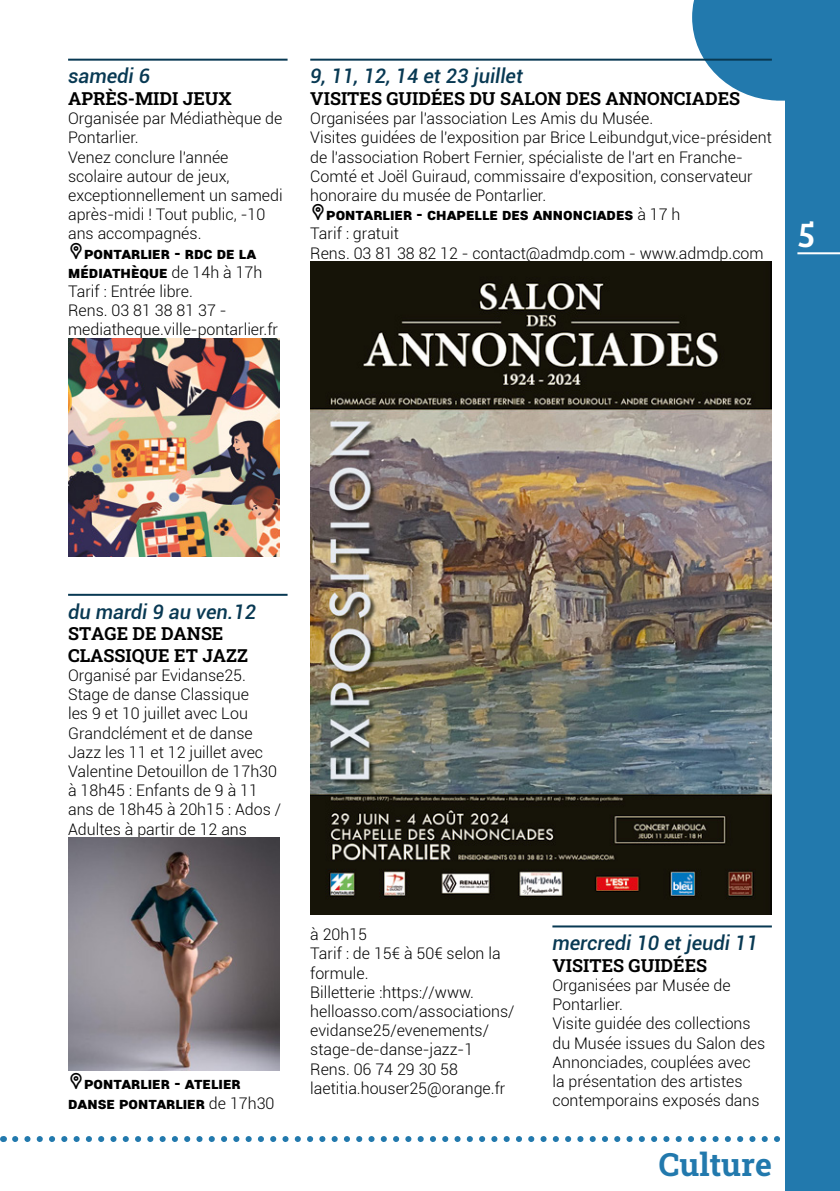
<style>
.page{position:relative;width:840px;height:1191px;background:#fff}
.page>*{position:absolute;margin:0;border:0;box-sizing:border-box;transform-origin:0 0}
.t1{font:36px "Bree Serif";color:#fff}
.t2{font:32px "Roboto Slab";color:#2279ad}
.t3{font:italic 500 20px "Roboto";color:#083953}
.t4{font:18px/21.6px "Roboto Slab";color:#000}
.t5{font:300 16px/19.2px "Roboto";color:#000}
.t6{font:900 16px/19.2px "Roboto";color:#000}
.s1{font-weight:900}
.s2{font-weight:300}
</style>
<div class="page">
<svg style="left:15px;top:1136px;width:765px;height:6px"></svg>
<div style="left:784px;top:0;width:55px;height:1191px;background:#2279ad"></div>
<svg style="left:691px;top:0;width:94px;height:101px"></svg>
<hr style="left:68px;top:59px;width:219px;height:2px;background:#083953">
<img style="left:68px;top:339px;width:212px;height:217px">
<hr style="left:68px;top:594px;width:219px;height:2px;background:#083953">
<img style="left:68px;top:837px;width:212px;height:233px">
<hr style="left:552px;top:925px;width:219px;height:2px;background:#083953">
<hr style="left:797px;top:252px;width:42px;height:2px;background:#fff">
<hr style="left:310px;top:59px;width:461px;height:2px;background:#083953">
<img style="left:310px;top:262px;width:461px;height:652px">
<p class="t3" style="left:68px;top:62px;width:83px">samedi 6</p>
<p class="t4" style="left:68px;top:87px;width:165px">APRÈS-MIDI JEUX</p>
<p class="t5" style="left:68px;top:108px;width:216px">Organisée par Médiathèque de<br>Pontarlier.<br>Venez conclure l'année scolaire autour de jeux, exceptionnellement un samedi après-midi ! Tout public, -10 ans accompagnés.</p>
<p class="t5" style="left:68px;top:243px;width:211px;text-indent:16px"><span class="s1">Pontarlier - RDC de la médiathèque</span> de 14h à 17h<br>Tarif : Entrée libre.<br>Rens. 03 81 38 81 37 - mediatheque.ville-pontarlier.fr</p>
<p class="t3" style="left:310px;top:62px;width:214px">9, 11, 12, 14 et 23 juillet</p>
<p class="t4" style="left:310px;top:87px;width:431px">VISITES GUIDÉES DU SALON DES ANNONCIADES</p>
<p class="t5" style="left:310px;top:108px;width:344px">Organisées par l'association Les Amis du Musée.</p>
<p class="t5" style="left:310px;top:127px;width:463px">Visites guidées de l'exposition par Brice Leibundgut,vice-président</p>
<p class="t5" style="left:310px;top:147px;width:434px">de l'association Robert Fernier, spécialiste de l'art en Franche-</p>
<p class="t5" style="left:310px;top:166px;width:443px">Comté et Joël Guiraud, commissaire d'exposition, conservateur</p>
<p class="t5" style="left:310px;top:185px;width:237px">honoraire du musée de Pontarlier.</p>
<p class="t6" style="left:326px;top:204px;width:355px">Pontarlier - Chapelle des Annonciades <span class="s2">à 17 h</span></p>
<p class="t5" style="left:310px;top:223px;width:90px">Tarif : gratuit</p>
<p class="t5" style="left:310px;top:243px;width:454px">Rens. 03 81 38 82 12 - contact@admdp.com - www.admdp.com</p>
<h1 class="t1" style="left:797px;top:208px;width:20px">5</h1>
<p class="t3" style="left:68px;top:597px;width:189px">du mardi 9 au ven.12</p>
<p class="t4" style="left:68px;top:622px;width:181px">STAGE DE DANSE<br>CLASSIQUE ET JAZZ</p>
<p class="t5" style="left:68px;top:665px;width:214px">Organisé par Evidanse25.<br>Stage de danse Classique<br>les 9 et 10 juillet avec Lou<br>Grandclément et de danse<br>Jazz les 11 et 12 juillet avec<br>Valentine Detouillon de 17h30 à 18h45 : Enfants de 9 à 11 ans de 18h45 à 20h15 : Ados /<br>Adultes à partir de 12 ans</p>
<p class="t6" style="left:68px;top:1073px;width:208px;text-indent:16px">Pontarlier - Atelier<br>Danse Pontarlier <span class="s2">de 17h30</span></p>
<p class="t5" style="left:310px;top:924px;width:206px">à 20h15<br>Tarif : de 15€ à 50€ selon la formule.<br>Billetterie :https://www. helloasso.com/associations/ evidanse25/evenements/ stage-de-danse-jazz-1<br>Rens. 06 74 29 30 58 laetitia.houser25@orange.fr</p>
<p class="t3" style="left:552px;top:929px;width:207px">mercredi 10 et jeudi 11</p>
<p class="t4" style="left:552px;top:954px;width:156px">VISITES GUIDÉES</p>
<p class="t5" style="left:552px;top:975px;width:214px">Organisées par Musée de<br>Pontarlier.<br>Visite guidée des collections du Musée issues du Salon des<br>Annonciades, couplées avec la présentation des artistes contemporains exposés dans</p>
<h2 class="t2" style="left:658px;top:1142px;width:114px">Culture</h2>
</div>
